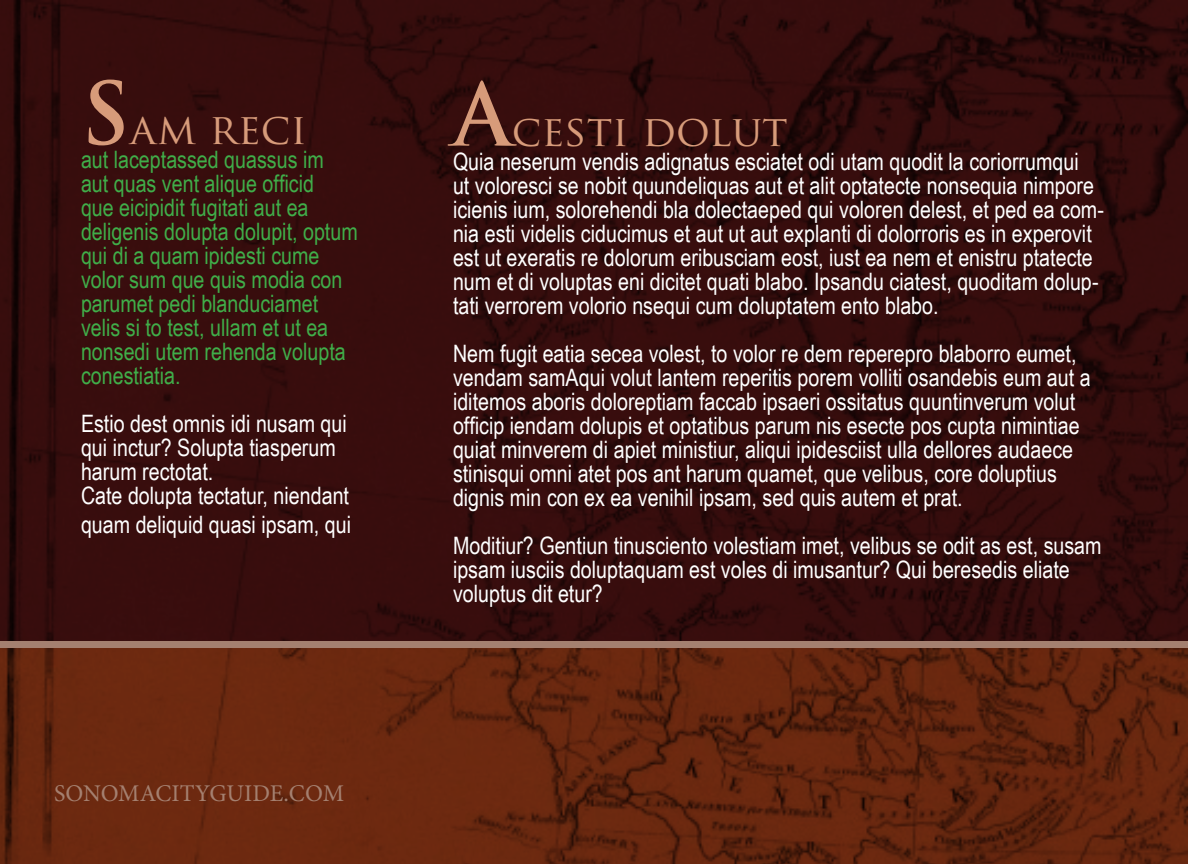
<style>
.page{position:relative;width:1188px;height:864px;background:#fff}
.page>*{position:absolute;margin:0;border:0;box-sizing:border-box;transform-origin:0 0}
.t1{font:42px "Trajan Pro";color:#d79b7a}
.t2{font:24px/24px "Arial Narrow";color:#fff}
.t3{font:24px/24px "Arial Narrow";color:#40ae49}
.t4{font:24px "Minion Pro";color:#a48070}
.s1{font-weight:700;font-size:84px}
</style>
<div class="page">
<img style="left:0;top:0;width:1188px;height:864px">
<div style="left:0;top:641px;width:1188px;height:7px;background:#a48070"></div>
<h1 class="t1" style="left:81px;top:102px;width:227px"><span class="s1">S</span>AM RECI</h1>
<p class="t3" style="left:81px;top:147px;width:278px">aut laceptassed quassus im<br>aut quas vent alique officid<br>que eicipidit fugitati aut ea deligenis dolupta dolupit, optum qui di a quam ipidesti cume volor sum que quis modia con parumet pedi blanduciamet velis si to test, ullam et ut ea nonsedi utem rehenda volupta conestiatia.</p>
<p class="t2" style="left:81px;top:411px;width:270px">Estio dest omnis idi nusam qui qui inctur? Solupta tiasperum harum rectotat.<br>Cate dolupta tectatur, niendant</p>
<p class="t2" style="left:81px;top:511px;width:272px">quam deliquid quasi ipsam, qui</p>
<p class="t4" style="left:54px;top:778px;width:292px">SONOMACITYGUIDE.COM</p>
<h1 class="t1" style="left:453px;top:104px;width:336px"><span class="s1">A</span>CESTI DOLUT</h1>
<p class="t2" style="left:453px;top:148px;width:653px">Quia neserum vendis adignatus esciatet odi utam quodit la coriorrumqui<br>ut voloresci se nobit quundeliquas aut et alit optatecte nonsequia nimpore icienis ium, solorehendi bla dolectaeped qui voloren delest, et ped ea com&shy;nia esti videlis ciducimus et aut ut aut explanti di dolorroris es in experovit est ut exeratis re dolorum eribusciam eost, iust ea nem et enistru ptatecte num et di voluptas eni dicitet quati blabo. Ipsandu ciatest, quoditam dolup&shy;tati verrorem volorio nsequi cum doluptatem ento blabo.</p>
<p class="t2" style="left:453px;top:340px;width:639px">Nem fugit eatia secea volest, to volor re dem reperepro blaborro eumet, vendam samAqui volut lantem reperitis porem volliti osandebis eum aut a iditemos aboris doloreptiam faccab ipsaeri ossitatus quuntinverum volut officip iendam dolupis et optatibus parum nis esecte pos cupta nimintiae quiat minverem di apiet ministiur, aliqui ipidesciist ulla dellores audaece stinisqui omni atet pos ant harum quamet, que velibus, core doluptius dignis min con ex ea venihil ipsam, sed quis autem et prat.</p>
<p class="t2" style="left:453px;top:532px;width:650px">Moditiur? Gentiun tinusciento volestiam imet, velibus se odit as est, susam ipsam iusciis doluptaquam est voles di imusantur? Qui beresedis eliate voluptus dit etur?</p>
</div>
